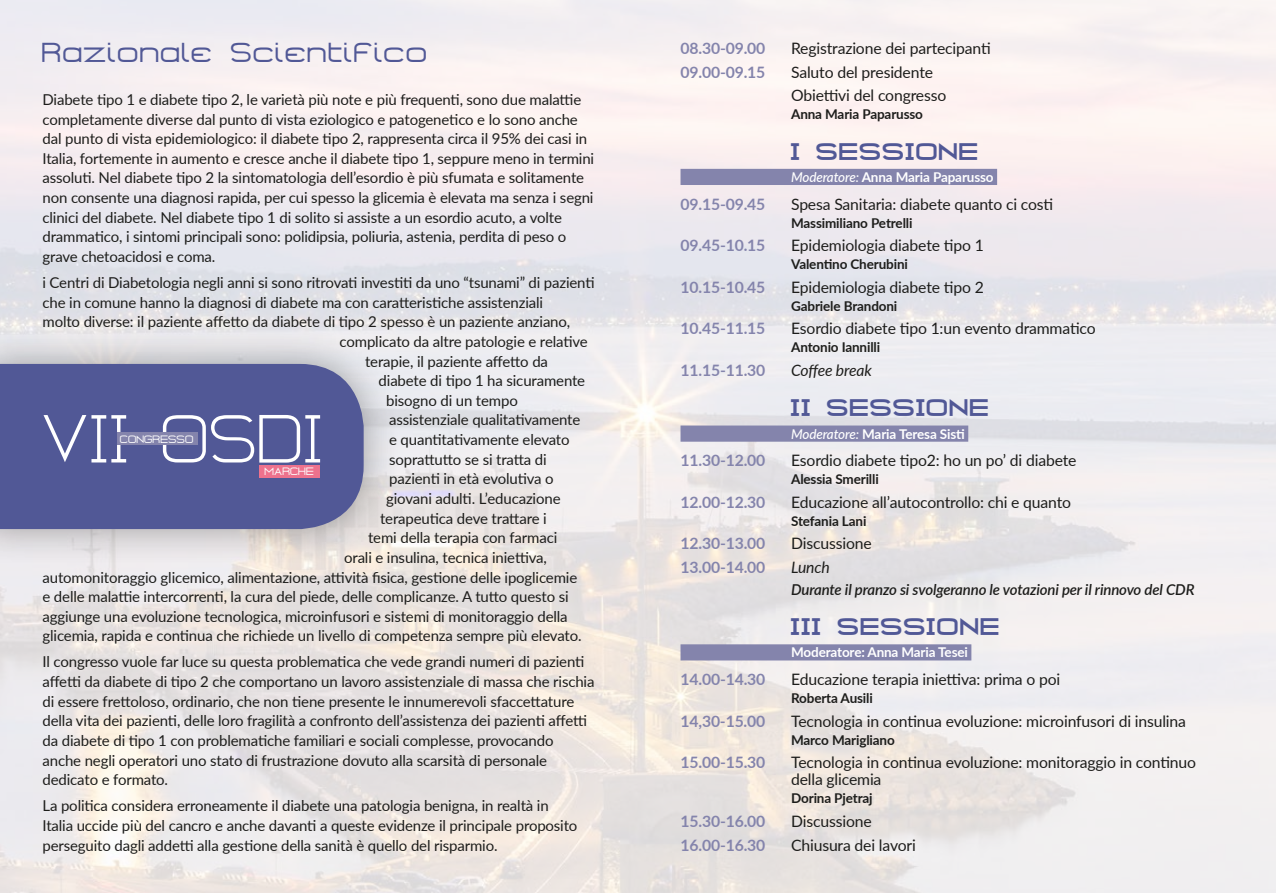
<style>
.page{position:relative;width:1276px;height:893px;background:#fff}
.page>*{position:absolute;margin:0;border:0;box-sizing:border-box;transform-origin:0 0}
.t1{font:700 24px "Gearus";letter-spacing:-.01em;color:#515896}
.t2{font:800 21px "Gearus";letter-spacing:-.01em;color:#515896}
.t3{font:15.75px/23.7px "Lato";letter-spacing:-.01em;color:#1d1d1b}
.t4{font:700 15.75px "Lato";letter-spacing:-.01em;color:#8484ac}
.t5{font:italic 15.75px "Lato";letter-spacing:-.01em;color:#1d1d1b}
.t6{font:15px/19.6px "Lato";letter-spacing:-.01em;color:#1d1d1b}
.t7{font:italic 600 15px "Lato";letter-spacing:-.01em;color:#1d1d1b}
.t8{font:700 13.5px "Lato";letter-spacing:-.01em;color:#1d1d1b}
.t9{font:700 13.5px "Lato";letter-spacing:-.01em;color:#fff}
.t10{font:700 9.3px "Gearus";letter-spacing:-.05em;color:#fff}
.s1{font-weight:500;font-style:italic}
</style>
<div class="page">
<div style="left:680px;top:169px;width:317px;height:16px;background:#8484ac"></div>
<div style="left:680px;top:425px;width:288px;height:17px;background:#8484ac"></div>
<div style="left:680px;top:644px;width:291px;height:16px;background:#8484ac"></div>
<div style="left:0;top:326px;width:401px;height:241px;background:#1d1d1b;opacity:.4"></div>
<div style="left:0;top:364px;width:364px;height:165px;background:#515896"></div>
<svg style="left:44px;top:415px;width:276px;height:48px;background:#747aab"></svg>
<div style="left:117px;top:432px;width:80px;height:13px;background:#8484ac"></div>
<div style="left:259px;top:465px;width:61px;height:13px;background:#ee728d"></div>
<h1 class="t1" style="left:43px;top:34px;width:388px">Razionale Scientifico</h1>
<p class="t6" style="left:43px;top:89px;width:553px">Diabete tipo 1 e diabete tipo 2, le varietà più note e più frequenti, sono due malattie completamente diverse dal punto di vista eziologico e patogenetico e lo sono anche dal punto di vista epidemiologico: il diabete tipo 2, rappresenta circa il 95% dei casi in Italia, fortemente in aumento e cresce anche il diabete tipo 1, seppure meno in termini assoluti. Nel diabete tipo 2 la sintomatologia dell’esordio è più sfumata e solitamente non consente una diagnosi rapida, per cui spesso la glicemia è elevata ma senza i segni clinici del diabete. Nel diabete tipo 1 di solito si assiste a un esordio acuto, a volte drammatico, i sintomi principali sono: polidipsia, poliuria, astenia, perdita di peso o grave chetoacidosi e coma.</p>
<p class="t6" style="left:43px;top:272px;width:553px">i Centri di Diabetologia negli anni si sono ritrovati investiti da uno “tsunami” di pazienti</p>
<p class="t6" style="left:43px;top:292px;width:502px">che in comune hanno la diagnosi di diabete ma con caratteristiche assistenziali</p>
<p class="t6" style="left:43px;top:311px;width:529px">molto diverse: il paziente affetto da diabete di tipo 2 spesso è un paziente anziano,</p>
<p class="t6" style="left:340px;top:331px;width:250px">complicato da altre patologie e relative</p>
<p class="t6" style="left:365px;top:351px;width:184px">terapie, il paziente affetto da</p>
<p class="t6" style="left:379px;top:370px;width:208px">diabete di tipo 1 ha sicuramente</p>
<p class="t6" style="left:386px;top:390px;width:133px">bisogno di un tempo</p>
<p class="t6" style="left:389px;top:410px;width:193px">assistenziale qualitativamente</p>
<p class="t6" style="left:389px;top:429px;width:182px">e quantitativamente elevato</p>
<p class="t6" style="left:389px;top:449px;width:159px">soprattutto se si tratta di</p>
<p class="t6" style="left:389px;top:468px;width:166px">pazienti in età evolutiva o</p>
<p class="t6" style="left:386px;top:488px;width:176px">giovani adulti. L’educazione</p>
<p class="t6" style="left:380px;top:508px;width:168px">terapeutica deve trattare i</p>
<p class="t6" style="left:368px;top:527px;width:191px">temi della terapia con farmaci</p>
<p class="t6" style="left:344px;top:547px;width:204px">orali e insulina, tecnica iniettiva,</p>
<p class="t6" style="left:43px;top:567px;width:536px">automonitoraggio glicemico, alimentazione, attività fisica, gestione delle ipoglicemie</p>
<p class="t6" style="left:43px;top:586px;width:527px">e delle malattie intercorrenti, la cura del piede, delle complicanze. A tutto questo si</p>
<p class="t6" style="left:43px;top:606px;width:527px">aggiunge una evoluzione tecnologica, microinfusori e sistemi di monitoraggio della</p>
<p class="t6" style="left:43px;top:625px;width:540px">glicemia, rapida e continua che richiede un livello di competenza sempre più elevato.</p>
<p class="t6" style="left:43px;top:652px;width:553px">Il congresso vuole far luce su questa problematica che vede grandi numeri di pazienti affetti da diabete di tipo 2 che comportano un lavoro assistenziale di massa che rischia di essere frettoloso, ordinario, che non tiene presente le innumerevoli sfaccettature della vita dei pazienti, delle loro fragilità a confronto dell’assistenza dei pazienti affetti da diabete di tipo 1 con problematiche familiari e sociali complesse, provocando anche negli operatori uno stato di frustrazione dovuto alla scarsità di personale dedicato e formato.</p>
<p class="t6" style="left:43px;top:795px;width:536px">La politica considera erroneamente il diabete una patologia benigna, in realtà in<br>Italia uccide più del cancro e anche davanti a queste evidenze il principale proposito perseguito dagli addetti alla gestione della sanità è quello del risparmio.</p>
<p class="t10" style="left:120px;top:432px;width:76px">CONGRESSO</p>
<p class="t10" style="left:265px;top:464px;width:51px">MARCHE</p>
<p class="t4" style="left:680px;top:37px;width:86px">08.30-09.00</p>
<p class="t3" style="left:791px;top:36px;width:201px">Registrazione dei partecipanti</p>
<p class="t4" style="left:680px;top:60px;width:86px">09.00-09.15</p>
<p class="t3" style="left:791px;top:59px;width:157px">Saluto del presidente<br>Obiettivi del congresso</p>
<p class="t8" style="left:791px;top:104px;width:133px">Anna Maria Paparusso</p>
<h2 class="t2" style="left:791px;top:135px;width:191px">I SESSIONE</h2>
<p class="t9" style="left:791px;top:167px;width:204px"><span class="s1">Moderatore:</span> Anna Maria Paparusso</p>
<p class="t4" style="left:680px;top:192px;width:86px">09.15-09.45</p>
<p class="t3" style="left:791px;top:191px;width:264px">Spesa Sanitaria: diabete quanto ci costi</p>
<p class="t8" style="left:791px;top:213px;width:123px">Massimiliano Petrelli</p>
<p class="t4" style="left:680px;top:234px;width:86px">09.45-10.15</p>
<p class="t3" style="left:791px;top:233px;width:194px">Epidemiologia diabete tipo 1</p>
<p class="t8" style="left:791px;top:254px;width:118px">Valentino Cherubini</p>
<p class="t4" style="left:680px;top:275px;width:86px">10.15-10.45</p>
<p class="t3" style="left:791px;top:274px;width:194px">Epidemiologia diabete tipo 2</p>
<p class="t8" style="left:791px;top:296px;width:108px">Gabriele Brandoni</p>
<p class="t4" style="left:680px;top:317px;width:86px">10.45-11.15</p>
<p class="t3" style="left:791px;top:316px;width:306px">Esordio diabete tipo 1:un evento drammatico</p>
<p class="t8" style="left:791px;top:337px;width:91px">Antonio Iannilli</p>
<p class="t4" style="left:680px;top:358px;width:86px">11.15-11.30</p>
<p class="t5" style="left:791px;top:359px;width:82px">Coffee break</p>
<h2 class="t2" style="left:791px;top:391px;width:201px">II SESSIONE</h2>
<p class="t9" style="left:791px;top:424px;width:175px"><span class="s1">Moderatore:</span> Maria Teresa Sisti</p>
<p class="t4" style="left:680px;top:449px;width:86px">11.30-12.00</p>
<p class="t3" style="left:791px;top:448px;width:287px">Esordio diabete tipo2: ho un po’ di diabete</p>
<p class="t8" style="left:791px;top:469px;width:89px">Alessia Smerilli</p>
<p class="t4" style="left:680px;top:491px;width:86px">12.00-12.30</p>
<p class="t3" style="left:791px;top:490px;width:281px">Educazione all’autocontrollo: chi e quanto</p>
<p class="t8" style="left:791px;top:511px;width:77px">Stefania Lani</p>
<p class="t4" style="left:680px;top:532px;width:86px">12.30-13.00</p>
<p class="t3" style="left:791px;top:531px;width:82px">Discussione</p>
<p class="t4" style="left:680px;top:556px;width:86px">13.00-14.00</p>
<p class="t5" style="left:791px;top:556px;width:40px">Lunch</p>
<p class="t7" style="left:791px;top:578px;width:405px">Durante il pranzo si svolgeranno le votazioni per il rinnovo del CDR</p>
<h2 class="t2" style="left:791px;top:610px;width:212px">III SESSIONE</h2>
<p class="t9" style="left:791px;top:642px;width:178px">Moderatore: Anna Maria Tesei</p>
<p class="t4" style="left:680px;top:668px;width:86px">14.00-14.30</p>
<p class="t3" style="left:791px;top:667px;width:271px">Educazione terapia iniettiva: prima o poi</p>
<p class="t8" style="left:791px;top:688px;width:83px">Roberta Ausili</p>
<p class="t4" style="left:680px;top:709px;width:86px">14,30-15.00</p>
<p class="t3" style="left:791px;top:708px;width:396px">Tecnologia in continua evoluzione: microinfusori di insulina</p>
<p class="t8" style="left:791px;top:730px;width:105px">Marco Marigliano</p>
<p class="t4" style="left:680px;top:751px;width:86px">15.00-15.30</p>
<p class="t3" style="left:791px;top:753px;width:406px;line-height:17.2px">Tecnologia in continua evoluzione: monitoraggio in continuo della glicemia</p>
<p class="t8" style="left:791px;top:788px;width:83px">Dorina Pjetraj</p>
<p class="t4" style="left:680px;top:810px;width:86px">15.30-16.00</p>
<p class="t3" style="left:791px;top:809px;width:82px">Discussione</p>
<p class="t4" style="left:680px;top:833px;width:86px">16.00-16.30</p>
<p class="t3" style="left:791px;top:832px;width:126px">Chiusura dei lavori</p>
</div>
